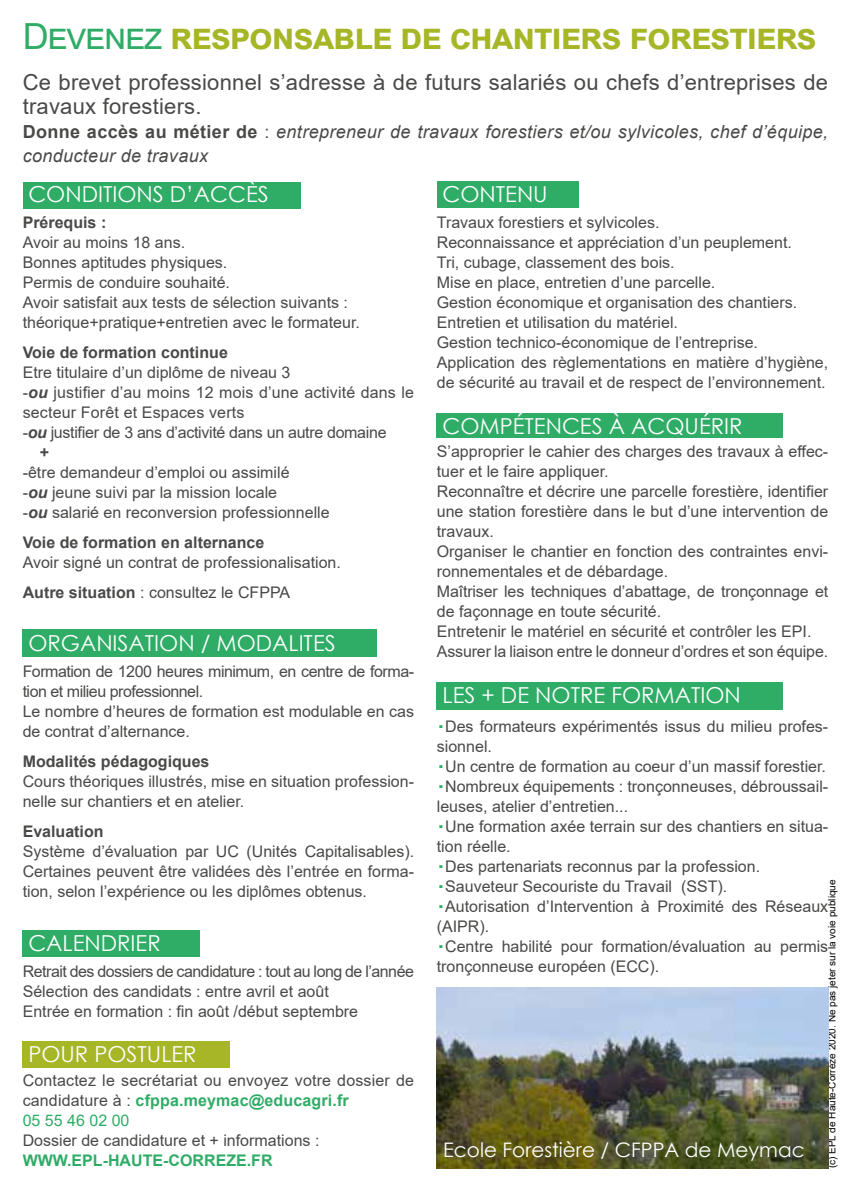
<style>
.page{position:relative;width:851px;height:1191px;background:#fff}
.page>*{position:absolute;margin:0;border:0;box-sizing:border-box;transform-origin:0 0}
.t1{font:700 36px "Arial";letter-spacing:-.03em;color:#a6b626}
.t2{font:22px "Century Gothic";color:#fff}
.t3{font:22px/24px "Arial";letter-spacing:.01em;color:#494948}
.t4{font:20px "Century Gothic";color:#fff}
.t5{font:italic 18px/24px "Arial";letter-spacing:.02em;color:#494948}
.t6{font:16px/20px "Arial";color:#494948}
.t7{font:16px/20px "Arial";letter-spacing:-.03em;color:#494948}
.t8{font:700 16px "Arial";color:#494948}
.t9{font:16px "Arial";letter-spacing:-.02em;color:#494948}
.t10{font:700 16px "Arial";color:#2fac66}
.t11{font:10px "Arial";color:#000}
.s1{font-weight:400;color:#2fac66}
.s2{font-weight:700;font-style:normal}
.s3{font-style:normal}
.s4{font-weight:700;font-style:italic}
.s5{font-weight:700}
.s6{font-weight:700;color:#2fac66}
.s7{color:#2fac66}
</style>
<div class="page">
<div style="left:23px;top:182px;width:277px;height:26px;background:#2fac66"></div>
<div style="left:23px;top:629px;width:353px;height:28px;background:#2fac66"></div>
<div style="left:437px;top:413px;width:345px;height:24px;background:#2fac66"></div>
<div style="left:437px;top:682px;width:345px;height:28px;background:#2fac66"></div>
<div style="left:23px;top:930px;width:177px;height:27px;background:#2fac66"></div>
<div style="left:23px;top:1041px;width:207px;height:27px;background:#a6b626"></div>
<div style="left:437px;top:181px;width:141px;height:27px;background:#2fac66"></div>
<img style="left:437px;top:987px;width:391px;height:181px">
<h1 class="t1" style="left:23px;top:11px;width:795px"><span class="s1">Devenez</span> responsable de chantiers forestiers</h1>
<h2 class="t3" style="left:23px;top:70px;width:806px">Ce brevet professionnel s’adresse à de futurs salariés ou chefs d’entreprises de travaux forestiers.</h2>
<p class="t5" style="left:23px;top:120px;width:806px"><span class="s2">Donne accès au métier de</span> <span class="s3">:</span> entrepreneur de travaux forestiers et/ou sylvicoles, chef d’équipe, conducteur de travaux</p>
<h2 class="t2" style="left:28px;top:179px;width:242px">CONDITIONS D’ACCÈS</h2>
<h2 class="t2" style="left:442px;top:179px;width:107px">CONTENU</h2>
<p class="t6" style="left:437px;top:212px;width:393px">Travaux forestiers et sylvicoles.<br>Reconnaissance et appréciation d’un peuplement.<br>Tri, cubage, classement des bois.<br>Mise en place, entretien d’une parcelle.<br>Gestion économique et organisation des chantiers.<br>Entretien et utilisation du matériel.<br>Gestion technico-économique de l’entreprise.<br>Application des règlementations en matière d’hygiène, de sécurité au travail et de respect de l’environnement.</p>
<p class="t8" style="left:23px;top:211px;width:85px">Prérequis :</p>
<p class="t6" style="left:23px;top:232px;width:339px">Avoir au moins 18 ans.<br>Bonnes aptitudes physiques.<br>Permis de conduire souhaité.<br>Avoir satisfait aux tests de sélection suivants : théorique+pratique+entretien avec le formateur.</p>
<p class="t8" style="left:23px;top:341px;width:207px">Voie de formation continue</p>
<p class="t6" style="left:23px;top:362px;width:269px">Etre titulaire d’un diplôme de niveau 3</p>
<p class="t6" style="left:23px;top:382px;width:393px">-<span class="s4">ou</span> justifier d’au moins 12 mois d’une activité dans le</p>
<p class="t6" style="left:23px;top:402px;width:223px">secteur Forêt et Espaces verts</p>
<p class="t9" style="left:23px;top:422px;width:365px">-<span class="s4">ou</span> justifier de 3 ans d’activité dans un autre domaine</p>
<p class="t8" style="left:40px;top:441px;width:11px">+</p>
<p class="t6" style="left:23px;top:462px;width:308px">-être demandeur d’emploi ou assimilé<br>-<span class="s4">ou</span> jeune suivi par la mission locale<br>-<span class="s4">ou</span> salarié en reconversion professionnelle</p>
<p class="t8" style="left:23px;top:531px;width:243px">Voie de formation en alternance</p>
<p class="t6" style="left:23px;top:547px;width:320px;line-height:30px">Avoir signé un contrat de professionalisation.<br><span class="s5">Autre situation</span> : consultez le CFPPA</p>
<h2 class="t2" style="left:442px;top:410px;width:301px">COMPÉTENCES À ACQUÉRIR</h2>
<p class="t6" style="left:437px;top:441px;width:393px">S’approprier le cahier des charges des travaux à effec&shy;tuer et le faire appliquer.<br>Reconnaître et décrire une parcelle forestière, identifier une station forestière dans le but d’une intervention de travaux.<br>Organiser le chantier en fonction des contraintes envi&shy;ronnementales et de débardage.<br>Maîtriser les techniques d’abattage, de tronçonnage et de façonnage en toute sécurité.<br>Entretenir le matériel en sécurité et contrôler les EPI.<br>Assurer la liaison entre le donneur d’ordres et son équipe.</p>
<h2 class="t2" style="left:28px;top:628px;width:309px">ORGANISATION / MODALITES</h2>
<p class="t7" style="left:23px;top:661px;width:393px">Formation de 1200 heures minimum, en centre de forma&shy;tion et milieu professionnel.<br>Le nombre d’heures de formation est modulable en cas de contrat d’alternance.</p>
<p class="t8" style="left:23px;top:750px;width:188px">Modalités pédagogiques</p>
<p class="t6" style="left:23px;top:771px;width:393px">Cours théoriques illustrés, mise en situation profession&shy;nelle sur chantiers et en atelier.</p>
<p class="t8" style="left:23px;top:820px;width:82px">Evaluation</p>
<p class="t6" style="left:23px;top:841px;width:393px;text-align:justify">Système d’évaluation par UC (Unités Capitalisables).<br>Certaines peuvent être validées dès l’entrée en forma&shy;tion, selon l’expérience ou les diplômes obtenus.</p>
<h2 class="t2" style="left:442px;top:679px;width:300px">LES + DE NOTRE FORMATION</h2>
<p class="t6" style="left:437px;top:716px;width:393px"><sup>.</sup>Des formateurs expérimentés issus du milieu profes&shy;sionnel.<br><sup>.</sup>Un centre de formation au coeur d’un massif forestier. <sup>.</sup>Nombreux équipements : tronçonneuses, débroussail&shy;leuses, atelier d’entretien...<br><sup>.</sup>Une formation axée terrain sur des chantiers en situa&shy;tion réelle.<br><sup>.</sup>Des partenariats reconnus par la profession. <sup>.</sup>Sauveteur Secouriste du Travail (SST).<br><sup>.</sup>Autorisation d’Intervention à Proximité des Réseaux (AIPR).<br><sup>.</sup>Centre habilité pour formation/évaluation au permis</p>
<p class="t11" style="left:825px;top:1168px;width:290px;rotate:-90deg">(c) EPL de Haute-Corrèze 2020. Ne pas jeter sur la voie publique</p>
<h2 class="t2" style="left:28px;top:927px;width:134px">CALENDRIER</h2>
<p class="t7" style="left:23px;top:961px;width:393px">Retrait des dossiers de candidature : tout au long de l’année</p>
<p class="t6" style="left:437px;top:956px;width:224px">tronçonneuse européen (ECC).</p>
<p class="t6" style="left:23px;top:981px;width:337px">Sélection des candidats : entre avril et août<br>Entrée en formation : fin août /début septembre</p>
<h2 class="t2" style="left:28px;top:1038px;width:16px">POUR</h2>
<h2 class="t2" style="left:94px;top:1038px;width:14px">POSTULER</h2>
<p class="t6" style="left:23px;top:1070px;width:393px">Contactez le secrétariat ou envoyez votre dossier de candidature à : <span class="s6">cfppa.meymac@educagri.fr<br></span><span class="s7">05 55 46 02 00</span></p>
<p class="t6" style="left:23px;top:1130px;width:298px">Dossier de candidature et + informations :</p>
<p class="t10" style="left:23px;top:1149px;width:204px">WWW.EPL-HAUTE-CORREZE</p>
<p class="t10" style="left:247px;top:1149px;width:27px">.FR</p>
<p class="t4" style="left:443px;top:1135px;width:186px">ECOLE FORESTIÈRE / CFPPA</p>
<p class="t4" style="left:684px;top:1135px;width:121px">DE MEYMAC</p>
</div>
